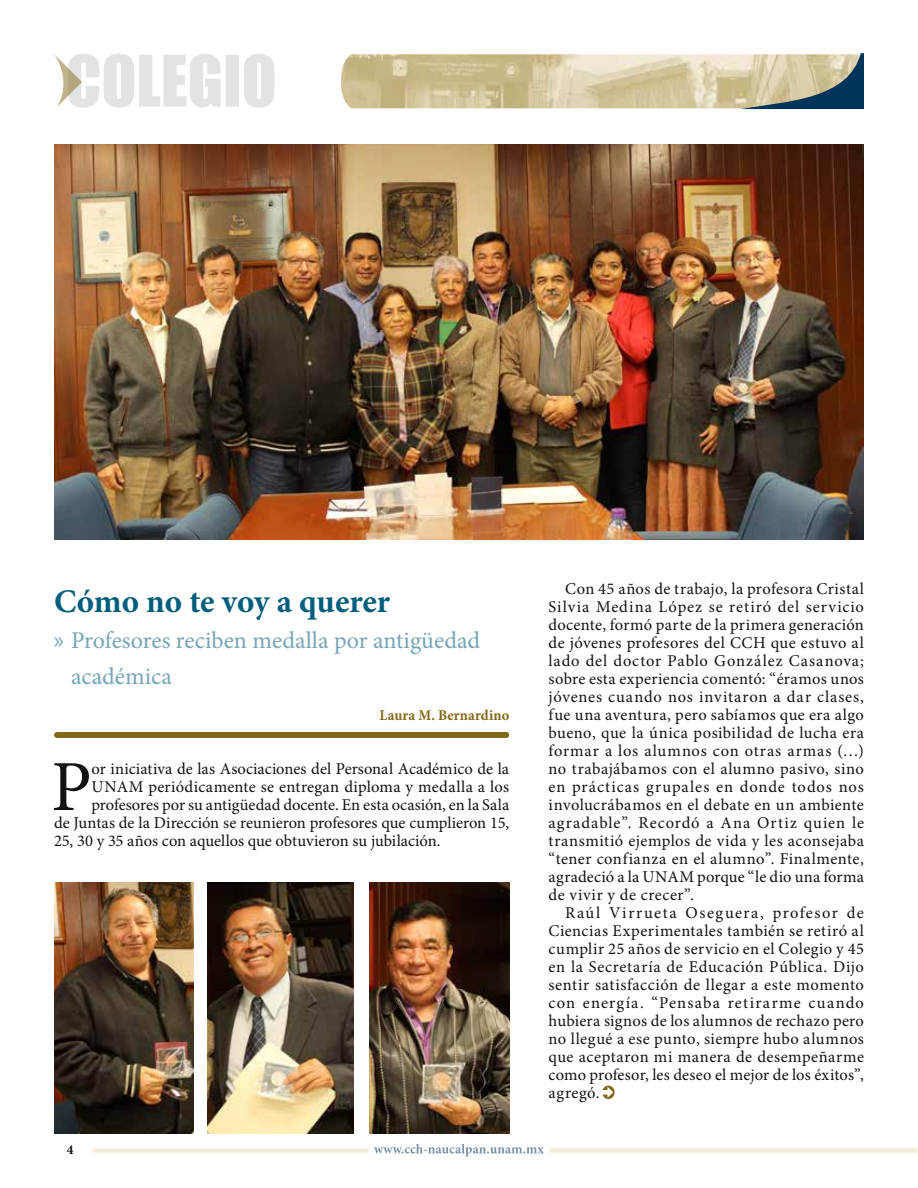
<style>
.page{position:relative;width:918px;height:1188px;background:#fff}
.page>*{position:absolute;margin:0;border:0;box-sizing:border-box;transform-origin:0 0}
.t1{font:71.85px "Minion Pro";color:#121212}
.t2{font:700 33px "Minion Pro";color:#005d7c}
.t3{font:24px/36px "Minion Pro";color:#76a5b6}
.t4{font:16.5px/18px "Minion Pro";letter-spacing:.005em;color:#121212;text-align:justify}
.t5{font:700 15px "Minion Pro";color:#826816;scale:.96 1}
.t6{font:700 13.5px "Minion Pro";color:#121212}
.s1{font-family:"Myriad Pro"}
</style>
<div class="page">
<svg style="left:54px;top:54px;width:220px;height:54px"></svg>
<img style="left:341px;top:54px;width:399px;height:54px">
<img style="left:54px;top:144px;width:810px;height:396px">
<div style="left:57px;top:732px;width:449px;height:6px;background:#826816"></div>
<svg style="left:603px;top:1086px;width:12px;height:13px"></svg>
<img style="left:208px;top:882px;width:146px;height:252px">
<img style="left:54px;top:882px;width:140px;height:252px">
<img style="left:370px;top:882px;width:139px;height:252px">
<svg style="left:92px;top:1148px;width:278px;height:5px"></svg>
<svg style="left:374px;top:1144px;width:170px;height:12px"></svg>
<svg style="left:549px;top:1147px;width:368px;height:7px"></svg>
<svg style="left:740px;top:53px;width:124px;height:56px;background:#9ea394"></svg>
<h2 class="t2" style="left:54px;top:578px;width:338px">Cómo no te voy a querer</h2>
<h3 class="t3" style="left:71px;top:622px;width:411px;text-indent:-17px"><span class="s1">»</span> Profesores reciben medalla por antigüedad académica</h3>
<p class="t5" style="left:380px;top:705px;width:137px">Laura M. Bernardino</p>
<h1 class="t1" style="left:51px;top:739px;width:42px">P</h1>
<p class="t4" style="left:92px;top:760px;width:419px">or iniciativa de las Asociaciones del Personal Académico de la</p>
<p class="t4" style="left:92px;top:778px;width:419px">UNAM periódicamente se entregan diploma y medalla a los</p>
<p class="t4" style="left:92px;top:796px;width:419px">profesores por su antigüedad docente. En esta ocasión, en la Sala</p>
<p class="t4" style="left:54px;top:814px;width:457px">de Juntas de la Dirección se reunieron profesores que cumplieron 15,</p>
<p class="t4" style="left:54px;top:832px;width:388px">25, 30 y 35 años con aquellos que obtuvieron su jubilación.</p>
<p class="t6" style="left:67px;top:1140px;width:8px">4</p>
<p class="t4" style="left:549px;top:580px;width:317px;text-indent:16px">Con 45 años de trabajo, la profesora Cristal Silvia Medina López se retiró del servicio docente, formó parte de la primera generación de jóvenes profesores del CCH que estuvo al lado del doctor Pablo González Casanova; sobre esta experiencia comentó: “éramos unos jóvenes cuando nos invitaron a dar clases, fue una aventura, pero sabíamos que era algo bueno, que la única posibilidad de lucha era formar a los alumnos con otras armas (…) no trabajábamos con el alumno pasivo, sino en prácticas grupales en donde todos nos involucrábamos en el debate en un ambiente agradable”. Recordó a Ana Ortiz quien le transmitió ejemplos de vida y les aconsejaba “tener confianza en el alumno”. Finalmente, agradeció a la UNAM porque “le dio una forma de vivir y de crecer”.</p>
<p class="t4" style="left:549px;top:904px;width:317px;text-indent:16px">Raúl Virrueta Oseguera, profesor de Ciencias Experimentales también se retiró al cumplir 25 años de servicio en el Colegio y 45 en la Secretaría de Educación Pública. Dijo sentir satisfacción de llegar a este momento con energía. “Pensaba retirarme cuando hubiera signos de los alumnos de rechazo pero no llegué a ese punto, siempre hubo alumnos que aceptaron mi manera de desempeñarme como profesor, les deseo el mejor de los éxitos”, agregó.</p>
</div>
